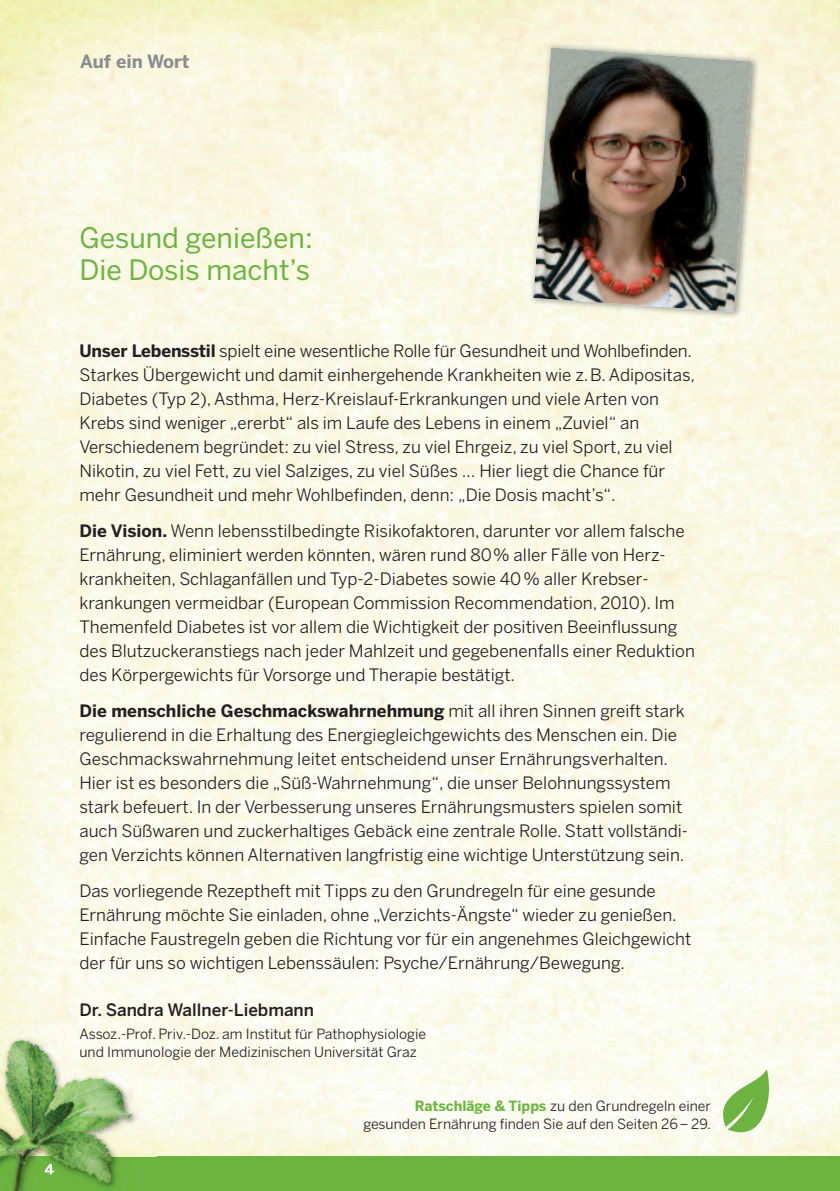
<style>
.page{position:relative;width:840px;height:1191px;background:#fff}
.page>*{position:absolute;margin:0;border:0;box-sizing:border-box;transform-origin:0 0}
.t1{font:28px/32px "Benton Sans";color:#6cb43f}
.t2{font:700 18px "Benton Sans";color:#8a8c8f}
.t3{font:17px/24px "Benton Sans";color:#231f20}
.t4{font:500 17px "Benton Sans";color:#231f20}
.t5{font:14px/18px "Benton Sans";color:#231f20;text-align:right}
.s1{font-weight:700}
.s2{font-weight:700;color:#6cb43f}
</style>
<div class="page">
<img style="left:0;top:0;width:839px;height:1157px">
<div style="left:0;top:1157px;width:839px;height:34px;background:#6cb43f"></div>
<svg style="left:720px;top:1069px;width:48px;height:63px"></svg>
<img style="left:524px;top:38px;width:240px;height:288px">
<img style="left:533px;top:47px;width:217px;height:265px">
<img style="left:0;top:1021px;width:157px;height:136px">
<img style="left:0;top:1029px;width:141px;height:128px">
<img style="left:0;top:1157px;width:118px;height:34px">
<svg style="left:45px;top:1164px;width:9px;height:10px"></svg>
<p class="t2" style="left:80px;top:52px;width:111px">Auf ein Wort</p>
<h1 class="t1" style="left:79px;top:223px;width:235px">Gesund genießen:<br>Die Dosis macht’s</h1>
<p class="t3" style="left:79px;top:339px;width:617px"><span class="s1">Unser Lebensstil</span> spielt eine wesentliche Rolle für Gesundheit und Wohlbefinden.<br>Starkes Übergewicht und damit einhergehende Krankheiten wie z.B. Adipositas, Diabetes (Typ 2), Asthma, Herz-Kreislauf-Erkrankungen und viele Arten von Krebs sind weniger „ererbt“ als im Laufe des Lebens in einem „Zuviel“ an Verschiedenem begründet: zu viel Stress, zu viel Ehrgeiz, zu viel Sport, zu viel Nikotin, zu viel Fett, zu viel Salziges, zu viel Süßes … Hier liegt die Chance für mehr Gesundheit und mehr Wohlbefinden, denn: „Die Dosis macht’s“.</p>
<p class="t3" style="left:79px;top:519px;width:616px"><span class="s1">Die Vision.</span> Wenn lebensstilbedingte Risikofaktoren, darunter vor allem falsche Ernährung, eliminiert werden könnten, wären rund 80% aller Fälle von Herz&shy;krankheiten, Schlaganfällen und Typ-2-Diabetes sowie 40% aller Krebser&shy;krankungen vermeidbar (European Commission Recommendation, 2010). Im Themenfeld Diabetes ist vor allem die Wichtigkeit der positiven Beeinflussung des Blutzuckeranstiegs nach jeder Mahlzeit und gegebenenfalls einer Reduktion des Körpergewichts für Vorsorge und Therapie bestätigt.</p>
<p class="t3" style="left:79px;top:699px;width:609px"><span class="s1">Die menschliche Geschmackswahrnehmung</span> mit all ihren Sinnen greift stark regulierend in die Erhaltung des Energiegleichgewichts des Menschen ein. Die Geschmackswahrnehmung leitet entscheidend unser Ernährungsverhalten.<br>Hier ist es besonders die „Süß-Wahrnehmung“, die unser Belohnungssystem stark befeuert. In der Verbesserung unseres Ernährungsmusters spielen somit auch Süßwaren und zuckerhaltiges Gebäck eine zentrale Rolle. Statt vollständi&shy;gen Verzichts können Alternativen langfristig eine wichtige Unterstützung sein.</p>
<p class="t3" style="left:79px;top:879px;width:613px">Das vorliegende Rezeptheft mit Tipps zu den Grundregeln für eine gesunde Ernährung möchte Sie einladen, ohne „Verzichts-Ängste“ wieder zu genießen.<br>Einfache Faustregeln geben die Richtung vor für ein angenehmes Gleichgewicht der für uns so wichtigen Lebenssäulen: Psyche/Ernährung/Bewegung.</p>
<p class="t4" style="left:79px;top:1000px;width:236px">Dr. Sandra Wallner-Liebmann</p>
<p class="t5" style="left:79px;top:1026px;width:348px;line-height:17.2px;text-align:left">Assoz.-Prof. Priv.-Doz. am Institut für Pathophysiologie und Immunologie der Medizinischen Universität Graz</p>
<p class="t5" style="left:363px;top:1097px;width:349px"><span class="s2">Ratschläge &amp; Tipps</span> zu den Grundregeln einer gesunden Ernährung finden Sie auf den Seiten 26– 29.</p>
</div>
